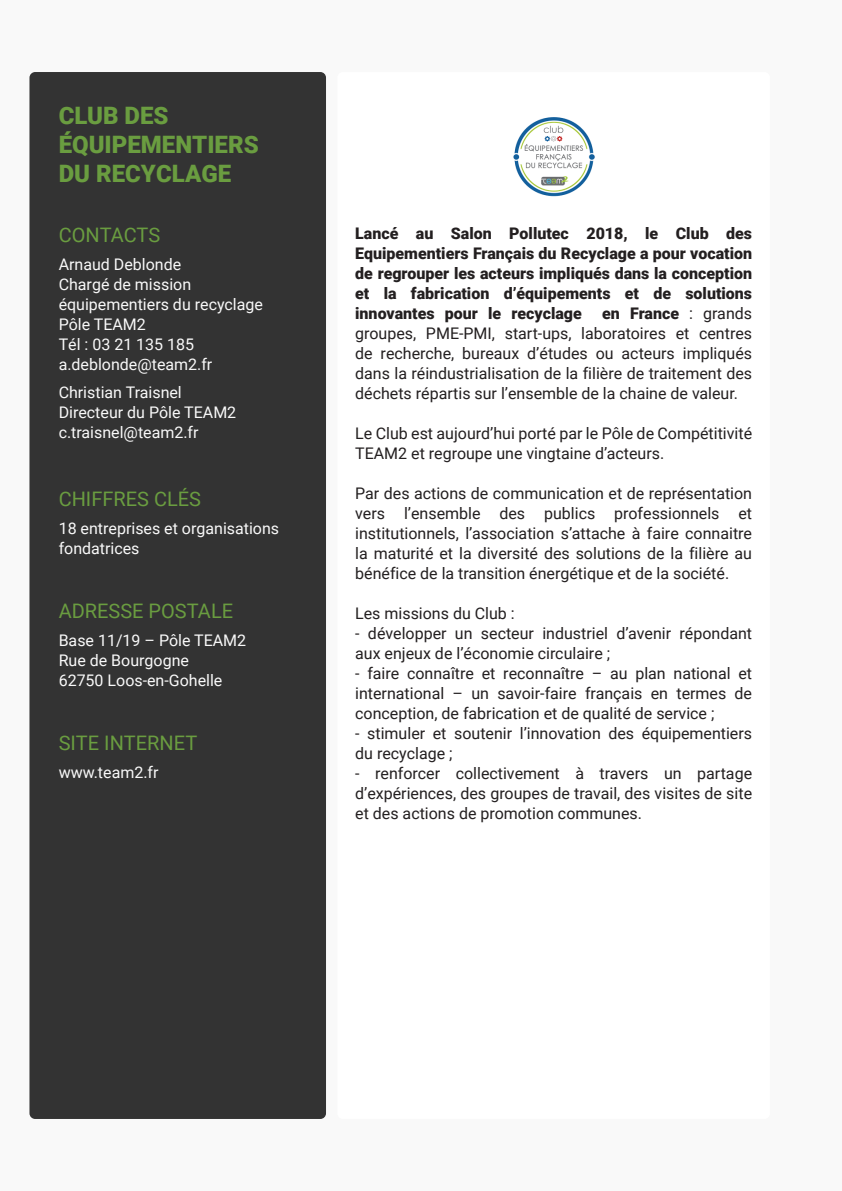
<style>
.page{position:relative;width:842px;height:1191px;background:#fff}
.page>*{position:absolute;margin:0;border:0;box-sizing:border-box;transform-origin:0 0}
.t1{font:900 24px "Roboto";color:#6a9d40}
.t2{font:20px "Roboto";color:#6a9d40}
.t3{font:16px/20px "Roboto";color:#231f20;text-align:justify}
.t4{font:16px/20px "Roboto";color:#f9f9f9}
.t5{font:900 16px/20px "Roboto";color:#231f20;text-align:justify}
.s1{font-weight:900}
</style>
<div class="page">
<div style="left:29px;top:72px;width:297px;height:1047px;background:#333;border-radius:6px"></div>
<img style="left:513px;top:117px;width:82px;height:80px">
<p class="t1" style="left:59px;top:99px;width:111px">CLUB DES</p>
<p class="t1" style="left:59px;top:127px;width:202px">ÉQUIPEMENTIERS</p>
<p class="t1" style="left:59px;top:156px;width:174px">DU RECYCLAGE</p>
<p class="t2" style="left:59px;top:221px;width:103px">CONTACTS</p>
<p class="t4" style="left:59px;top:253px;width:124px">Arnaud Deblonde</p>
<p class="t4" style="left:59px;top:273px;width:206px">Chargé de mission équipementiers du recyclage<br>Pôle TEAM2</p>
<p class="t4" style="left:59px;top:333px;width:137px">Tél : 03 21 135 185</p>
<p class="t4" style="left:59px;top:353px;width:155px">a.deblonde@team2.fr</p>
<p class="t4" style="left:59px;top:381px;width:125px">Christian Traisnel</p>
<p class="t4" style="left:59px;top:401px;width:179px">Directeur du Pôle TEAM2</p>
<p class="t4" style="left:59px;top:421px;width:141px">c.traisnel@team2.fr</p>
<p class="t2" style="left:59px;top:485px;width:144px">CHIFFRES CLÉS</p>
<p class="t4" style="left:59px;top:517px;width:222px">18 entreprises et organisations fondatrices</p>
<p class="t2" style="left:59px;top:597px;width:176px">ADRESSE POSTALE</p>
<p class="t4" style="left:59px;top:629px;width:189px">Base 11/19 – Pôle TEAM2</p>
<p class="t4" style="left:59px;top:649px;width:132px">Rue de Bourgogne</p>
<p class="t4" style="left:59px;top:669px;width:165px">62750 Loos-en-Gohelle</p>
<p class="t2" style="left:59px;top:729px;width:140px">SITE INTERNET</p>
<p class="t4" style="left:59px;top:761px;width:101px">www.team2.fr</p>
<p class="t5" style="left:355px;top:222px;width:398px">Lancé au Salon Pollutec 2018, le Club des Equipementiers Français du Recyclage a pour vocation de regrouper les acteurs impliqués dans la conception et la fabrication d’équipements et de solutions innovantes pour le recyclage</p>
<p class="t3" style="left:355px;top:302px;width:398px;text-indent:247px"><span class="s1">en France</span> : grands groupes, PME-PMI, start-ups, laboratoires et centres de recherche, bureaux d’études ou acteurs impliqués dans la réindustrialisation de la filière de traitement des déchets répartis sur l’ensemble de la chaine de valeur.</p>
<p class="t3" style="left:355px;top:422px;width:398px">Le Club est aujourd’hui porté par le Pôle de Compétitivité<br>TEAM2 et regroupe une vingtaine d’acteurs.</p>
<p class="t3" style="left:355px;top:482px;width:398px">Par des actions de communication et de représentation vers l’ensemble des publics professionnels et institutionnels, l’association s’attache à faire connaitre la maturité et la diversité des solutions de la filière au bénéfice de la transition énergétique et de la société.</p>
<p class="t3" style="left:355px;top:602px;width:161px">Les missions du Club :</p>
<p class="t3" style="left:355px;top:622px;width:398px">- développer un secteur industriel d’avenir répondant aux enjeux de l’économie circulaire ;</p>
<p class="t3" style="left:355px;top:662px;width:398px">- faire connaître et reconnaître – au plan national et international – un savoir-faire français en termes de conception, de fabrication et de qualité de service ;</p>
<p class="t3" style="left:355px;top:722px;width:398px">- stimuler et soutenir l’innovation des équipementiers du recyclage ;</p>
<p class="t3" style="left:355px;top:762px;width:398px">- renforcer collectivement à travers un partage d’expériences, des groupes de travail, des visites de site et des actions de promotion communes.</p>
</div>
